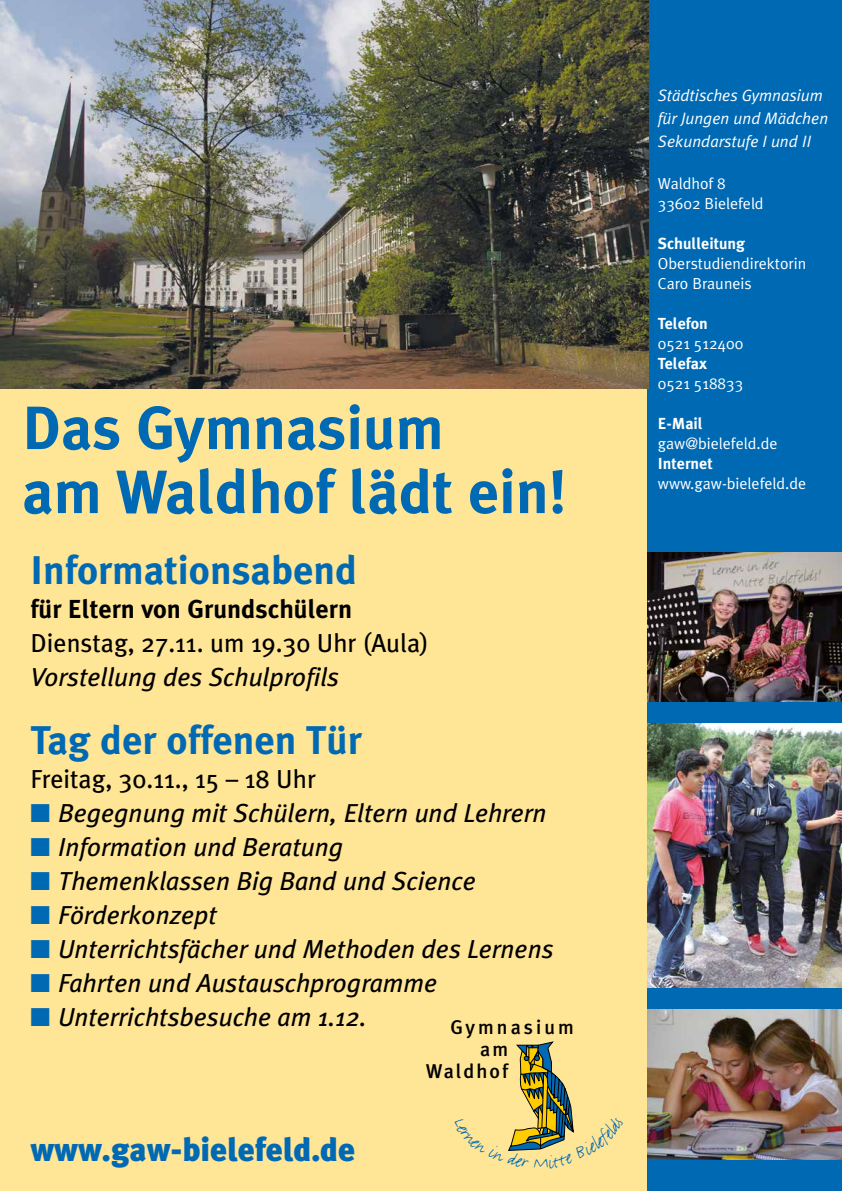
<style>
.page{position:relative;width:842px;height:1191px;background:#fff}
.page>*{position:absolute;margin:0;border:0;box-sizing:border-box;transform-origin:0 0}
.t1{font:700 61px/64px "Meta Plus";color:#0069b4}
.t2{font:700 40px "Meta Plus";color:#0069b4}
.t3{font:900 33px "Meta Plus";color:#0069b4}
.t4{font:italic 26px "Meta Plus";color:#000}
.t5{font:26px "Meta Plus";color:#000}
.t6{font:700 26px "Meta Plus";color:#000}
.t7{font:20.8px "FF Justlefthand";color:#0069b4}
.t8{font:500 19.9px/22.6px "Meta Plus";letter-spacing:.1em;color:#000;text-align:right}
.t9{font:500 19.9px "Meta Plus";letter-spacing:.15em;color:#000}
.t10{font:italic 16.5px/22.7px "Meta Plus Normal";color:#fff}
.t11{font:16px/20px "Meta Plus Normal";color:#fff}
.t12{font:700 16px "Meta Plus";color:#fff}
.s1{color:#0069b4}
</style>
<div class="page">
<div style="left:0;top:0;width:648px;height:1191px;background:#ffe596"></div>
<div style="left:648px;top:0;width:194px;height:1191px;background:#0069b4"></div>
<img style="left:648px;top:552px;width:194px;height:150px">
<img style="left:0;top:0;width:648px;height:388px">
<img style="left:648px;top:724px;width:194px;height:263px">
<img style="left:648px;top:1009px;width:194px;height:150px">
<svg style="left:508px;top:1041px;width:66px;height:110px"></svg>
<h1 class="t1" style="left:22px;top:396px;width:546px">Das Gymnasium<br>am Waldhof lädt ein!</h1>
<h2 class="t2" style="left:30px;top:546px;width:328px">Informationsabend</h2>
<p class="t6" style="left:30px;top:593px;width:323px">für Eltern von Grundschülern</p>
<p class="t5" style="left:30px;top:627px;width:400px">Dienstag, 27.11. um 19.30 Uhr (Aula)</p>
<p class="t4" style="left:30px;top:661px;width:310px">Vorstellung des Schulprofils</p>
<h2 class="t2" style="left:30px;top:716px;width:333px">Tag der offenen Tür</h2>
<p class="t5" style="left:30px;top:763px;width:287px">Freitag, 30.11., 15 – 18 Uhr</p>
<p class="t4" style="left:30px;top:797px;width:517px"><span class="s1">■</span> Begegnung mit Schülern, Eltern und Lehrern</p>
<p class="t4" style="left:30px;top:831px;width:314px"><span class="s1">■</span> Information und Beratung</p>
<p class="t4" style="left:30px;top:865px;width:447px"><span class="s1">■</span> Themenklassen Big Band und Science</p>
<p class="t4" style="left:30px;top:899px;width:188px"><span class="s1">■</span> Förderkonzept</p>
<p class="t4" style="left:30px;top:933px;width:524px"><span class="s1">■</span> Unterrichtsfächer und Methoden des Lernens</p>
<p class="t4" style="left:30px;top:967px;width:408px"><span class="s1">■</span> Fahrten und Austauschprogramme</p>
<p class="t4" style="left:30px;top:1001px;width:338px"><span class="s1">■</span> Unterrichtsbesuche am 1.12.</p>
<p class="t9" style="left:450px;top:1015px;width:125px">Gymnasium</p>
<p class="t3" style="left:30px;top:1130px;width:326px">www.gaw-bielefeld.de</p>
<p class="t8" style="left:426px;top:1037px;width:84px">am<br>Waldhof</p>
<p class="t7" style="left:533px;top:1149px;width:17px">M</p>
<p class="t10" style="left:658px;top:84px;width:172px">Städtisches Gymnasium für Jungen und Mädchen<br>Sekundarstufe I und II</p>
<p class="t11" style="left:658px;top:174px;width:107px">Waldhof 8<br>33602 Bielefeld</p>
<p class="t12" style="left:658px;top:234px;width:89px">Schulleitung</p>
<p class="t11" style="left:658px;top:253px;width:150px">Oberstudiendirektorin<br>Caro Brauneis</p>
<p class="t12" style="left:658px;top:314px;width:51px">Telefon</p>
<p class="t11" style="left:658px;top:333px;width:87px">0521 512400</p>
<p class="t12" style="left:658px;top:354px;width:51px">Telefax</p>
<p class="t11" style="left:658px;top:373px;width:87px">0521 518833</p>
<p class="t12" style="left:658px;top:414px;width:46px">E-Mail</p>
<p class="t11" style="left:658px;top:433px;width:121px">gaw@bielefeld.de</p>
<p class="t12" style="left:658px;top:454px;width:56px">Internet</p>
<p class="t11" style="left:658px;top:473px;width:150px">www.gaw-bielefeld.de</p>
</div>
